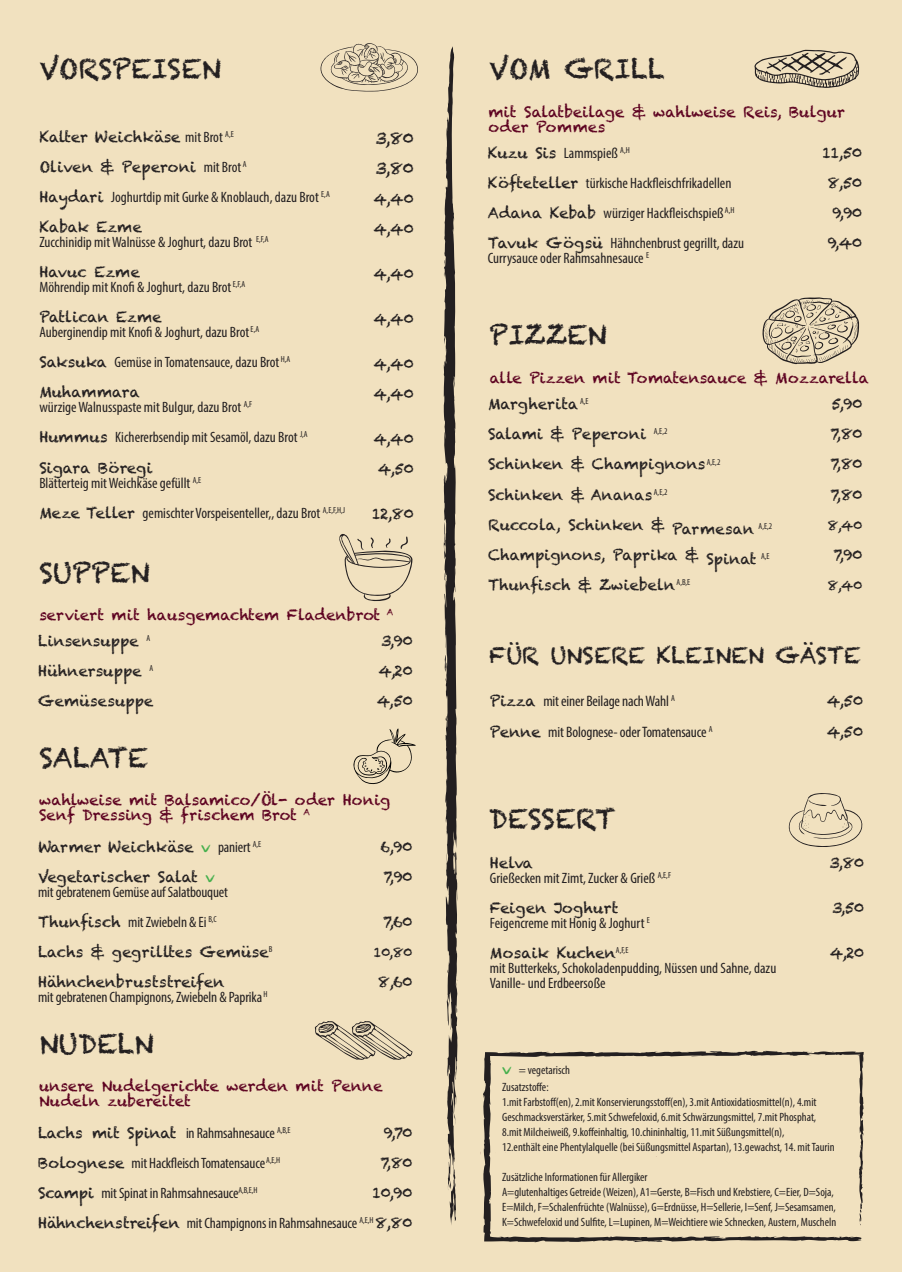
<style>
.page{position:relative;width:902px;height:1272px;background:#fff}
.page>*{position:absolute;margin:0;border:0;box-sizing:border-box;transform-origin:0 0}
.t1{font:27px "Chalkduster";color:#231f20}
.t2{font:22.5px "Chalkduster";color:#231f20}
.t3{font:16.5px/30px "Chalkduster";color:#231f20}
.t4{font:condensed 15.15px/30.3px "Myriad Pro";letter-spacing:-.01em;color:#231f20}
.t5{font:15.15px/30.3px "Chalkduster";color:#231f20}
.t6{font:condensed 15px/30px "Myriad Pro";color:#231f20}
.t7{font:15px/30px "Chalkduster";color:#231f20}
.t8{font:15px/15px "Chalkduster";color:#5c001f}
.t9{font:13.5px "Chalkduster";letter-spacing:-.04em;color:#231f20}
.t10{font:condensed 12px/15px "Myriad Pro";color:#231f20}
.s1{font-family:"Myriad Pro";font-stretch:condensed}
.s2{font-family:"Chalkduster";font-stretch:normal}
.s3{color:#40ae49}
.s4{font-family:"Myriad Pro";font-stretch:condensed;font-size:8.7px}
.s5{font-family:"Chalkduster";font-stretch:normal;font-size:15px;color:#40ae49}
</style>
<div class="page">
<div style="left:0;top:0;width:901px;height:1271px;background:#f1e1bf"></div>
<svg style="left:754px;top:50px;width:105px;height:38px"></svg>
<svg style="left:320px;top:43px;width:98px;height:49px"></svg>
<svg style="left:443px;top:46px;width:15px;height:1179px"></svg>
<svg style="left:483px;top:1050px;width:380px;height:192px"></svg>
<svg style="left:788px;top:793px;width:75px;height:54px"></svg>
<svg style="left:339px;top:534px;width:74px;height:68px"></svg>
<svg style="left:314px;top:1021px;width:98px;height:39px"></svg>
<svg style="left:353px;top:728px;width:63px;height:56px"></svg>
<svg style="left:762px;top:297px;width:97px;height:68px"></svg>
<h1 class="t1" style="left:39px;top:52px;width:183px">VORSPEISEN</h1>
<h1 class="t1" style="left:489px;top:52px;width:177px">VOM GRILL</h1>
<p class="t7" style="left:39px;top:122px;width:209px">Kalter Weichkäse <span class="s1">mit Brot</span> <sup>A,E<br></sup>Oliven &amp; Peperoni <span class="s1">mit Brot</span> <sup>A</sup></p>
<p class="t6" style="left:39px;top:182px;width:292px"><span class="s2">Haydari</span> Joghurtdip mit Gurke &amp; Knoblauch, dazu Brot <sup>E,A</sup></p>
<p class="t7" style="left:39px;top:212px;width:104px">Kabak Ezme</p>
<p class="t6" style="left:39px;top:227px;width:231px">Zucchinidip mit Walnüsse &amp; Joghurt, dazu Brot <sup>E,F,A</sup></p>
<p class="t7" style="left:39px;top:257px;width:102px">Havuc Ezme</p>
<p class="t6" style="left:39px;top:272px;width:207px">Möhrendip mit Knofi &amp; Joghurt, dazu Brot <sup>E,F,A</sup></p>
<p class="t7" style="left:39px;top:302px;width:124px">Patlican Ezme</p>
<p class="t6" style="left:39px;top:317px;width:252px">Auberginendip mit Knofi &amp; Joghurt, dazu Brot <sup>E,A<br></sup><span class="s2">Saksuka</span> Gemüse in Tomatensauce, dazu Brot <sup>H,A</sup></p>
<p class="t7" style="left:39px;top:377px;width:102px">Muhammara</p>
<p class="t6" style="left:39px;top:392px;width:270px">würzige Walnusspaste mit Bulgur, dazu Brot <sup>A,F<br></sup><span class="s2">Hummus</span> Kichererbsendip mit Sesamöl, dazu Brot <sup>J,A</sup></p>
<p class="t7" style="left:39px;top:452px;width:115px">Sigara Böregi</p>
<p class="t6" style="left:39px;top:467px;width:307px">Blätterteig mit Weichkäse gefüllt <sup>A,E<br></sup><span class="s2">Meze Teller</span> gemischter Vorspeisenteller,, dazu Brot <sup>A,E,F,H,J</sup></p>
<h1 class="t1" style="left:39px;top:556px;width:112px">SUPPEN</h1>
<p class="t3" style="left:375px;top:123px;width:40px">3,80<br>3,80</p>
<p class="t7" style="left:373px;top:184px;width:42px">4,40<br>4,40</p>
<p class="t7" style="left:373px;top:259px;width:42px">4,40</p>
<p class="t7" style="left:373px;top:304px;width:42px">4,40</p>
<p class="t7" style="left:373px;top:349px;width:42px">4,40<br>4,40</p>
<p class="t7" style="left:373px;top:424px;width:42px">4,40<br>4,50</p>
<p class="t7" style="left:372px;top:499px;width:43px">12,80</p>
<p class="t8" style="left:39px;top:607px;width:355px">serviert mit hausgemachtem Fladenbrot <sup>A</sup></p>
<p class="t7" style="left:38px;top:626px;width:117px">Linsensuppe <sup>A<br></sup>Hühnersuppe <sup>A<br></sup>Gemüsesuppe</p>
<h1 class="t1" style="left:39px;top:742px;width:110px">SALATE</h1>
<p class="t7" style="left:376px;top:626px;width:37px;text-align:justify">3,90<br>4,20<br>4,50</p>
<p class="t8" style="left:39px;top:792px;width:353px">wahlweise mit Balsamico/Öl- oder Honig<br>Senf Dressing &amp; frischem Brot <sup>A</sup></p>
<p class="t7" style="left:38px;top:832px;width:225px">Warmer Weichkäse <span class="s3">v</span> <span class="s1">paniert</span> <sup>A,E<br></sup>Vegetarischer Salat <span class="s3">v</span></p>
<p class="t6" style="left:38px;top:877px;width:191px">mit gebratenem Gemüse auf Salatbouquet<br><span class="s2">Thunfisch</span> mit Zwiebeln &amp; Ei <sup>B,C</sup></p>
<p class="t7" style="left:38px;top:937px;width:236px">Lachs &amp; gegrilltes Gemüse<sup>B<br></sup>Hähnchenbruststreifen</p>
<p class="t6" style="left:38px;top:982px;width:231px">mit gebratenen Champignons, Zwiebeln &amp; Paprika <sup>H</sup></p>
<h1 class="t1" style="left:39px;top:1027px;width:116px">NUDELN</h1>
<p class="t7" style="left:380px;top:832px;width:34px">6,90<br>7,90</p>
<p class="t7" style="left:383px;top:907px;width:31px">7,60</p>
<p class="t9" style="left:373px;top:944px;width:40px">10,80</p>
<p class="t7" style="left:378px;top:967px;width:36px">8,60</p>
<p class="t8" style="left:39px;top:1078px;width:345px">unsere Nudelgerichte werden mit Penne<br>Nudeln zubereitet</p>
<p class="t6" style="left:38px;top:1117px;width:254px"><span class="s2">Lachs mit Spinat</span> in Rahmsahnesauce <sup>A,B,E<br></sup><span class="s2">Bolognese</span> mit Hackfleisch Tomatensauce <sup>A,E,H<br></sup><span class="s2">Scampi</span> mit Spinat in Rahmsahnesauce<sup>A,B,E,H</sup></p>
<p class="t7" style="left:372px;top:1117px;width:42px;text-align:right">9,70<br>7,80<br>10,90</p>
<p class="t6" style="left:38px;top:1207px;width:376px"><span class="s2">Hähnchenstreifen</span> mit Champignons in Rahmsahnesauce <sup>A,E,H</sup> <span class="s2">8,80</span></p>
<p class="t8" style="left:488px;top:105px;width:358px">mit Salatbeilage &amp; wahlweise Reis, Bulgur oder Pommes</p>
<p class="t6" style="left:488px;top:138px;width:258px"><span class="s2">Kuzu Sis</span> Lammspieß <sup>A,H<br></sup><span class="s2">Köfteteller</span> türkische Hackfleischfrikadellen <span class="s2">Adana Kebab</span> würziger Hackfleischspieß <sup>A,H </sup><span class="s2">Tavuk Gögsü</span> Hähnchenbrust gegrillt, dazu</p>
<p class="t6" style="left:488px;top:243px;width:163px">Currysauce oder Rahmsahnesauce <sup>E</sup></p>
<h1 class="t1" style="left:489px;top:319px;width:119px">PIZZEN</h1>
<p class="t7" style="left:821px;top:138px;width:42px;text-align:right">11,50<br>8,50<br>9,90<br>9,40</p>
<p class="t8" style="left:489px;top:371px;width:381px">alle Pizzen mit Tomatensauce &amp; Mozzarella</p>
<p class="t7" style="left:488px;top:389px;width:286px">Margherita <sup>A,E<br></sup>Salami &amp; Peperoni <sup>A,E,2<br></sup>Schinken &amp; Champignons <sup>A,E,2<br></sup>Schinken &amp; Ananas <sup>A,E,2<br></sup>Ruccola, Schinken &amp; Parmesan <span class="s4">A,E,2<br></span>Champignons, Paprika &amp; Spinat <span class="s4">A,E<br></span>Thunfisch &amp; Zwiebeln <sup>A,B,E</sup></p>
<p class="t7" style="left:830px;top:389px;width:33px;text-align:justify">5,90<br>7,80<br>7,80<br>7,80</p>
<p class="t9" style="left:827px;top:517px;width:37px">8,40</p>
<p class="t7" style="left:833px;top:539px;width:30px">7,90</p>
<p class="t9" style="left:827px;top:577px;width:37px">8,40</p>
<h2 class="t2" style="left:489px;top:642px;width:373px">FÜR UNSERE KLEINEN GÄSTE</h2>
<p class="t4" style="left:490px;top:686px;width:224px"><span class="s2">Pizza</span> mit einer Beilage nach Wahl <sup>A<br></sup><span class="s2">Penne</span> mit Bolognese- oder Tomatensauce <sup>A</sup></p>
<h1 class="t1" style="left:489px;top:803px;width:128px">DESSERT</h1>
<p class="t7" style="left:489px;top:847px;width:45px">Helva</p>
<p class="t6" style="left:489px;top:862px;width:183px">Grießecken mit Zimt, Zucker &amp; Grieß <sup>A,E,F</sup></p>
<p class="t7" style="left:490px;top:892px;width:130px">Feigen Joghurt</p>
<p class="t6" style="left:490px;top:907px;width:162px">Feigencreme mit Honig &amp; Joghurt <sup>E</sup></p>
<p class="t7" style="left:490px;top:937px;width:140px">Mosaik Kuchen<sup>A,F,E</sup></p>
<p class="t6" style="left:490px;top:960px;width:288px;line-height:15px">mit Butterkeks, Schokoladenpudding, Nüssen und Sahne, dazu<br>Vanille- und Erdbeersoße</p>
<p class="t10" style="left:502px;top:1062px;width:69px"><span class="s5">v</span> = vegetarisch</p>
<p class="t5" style="left:826px;top:686px;width:38px">4,50<br>4,50</p>
<p class="t7" style="left:829px;top:847px;width:36px">3,80</p>
<p class="t7" style="left:831px;top:892px;width:34px">3,50</p>
<p class="t7" style="left:829px;top:937px;width:36px">4,20</p>
<p class="t10" style="left:502px;top:1079px;width:334px">Zusatzstoffe:<br>1.mit Farbstoff(en), 2.mit Konservierungsstoff(en), 3.mit Antioxidatiosmittel(n), 4.mit Geschmacksverstärker, 5.mit Schwefeloxid, 6.mit Schwärzungsmittel, 7.mit Phosphat, 8.mit Milcheiweiß, 9.koffeinhaltig, 10.chininhaltig, 11.mit Süßungsmittel(n),<br>12.enthält eine Phentylalquelle (bei Süßungsmittel Aspartan), 13.gewachst, 14. mit Taurin</p>
<p class="t10" style="left:502px;top:1169px;width:336px">Zusätzliche Informationen für Allergiker<br>A=glutenhaltiges Getreide (Weizen), A1=Gerste, B=Fisch und Krebstiere, C=Eier, D=Soja, E=Milch, F=Schalenfrüchte (Walnüsse), G=Erdnüsse, H=Sellerie, I=Senf, J=Sesamsamen, K=Schwefeloxid und Sulfite, L=Lupinen, M=Weichtiere wie Schnecken, Austern, Muscheln</p>
</div>
